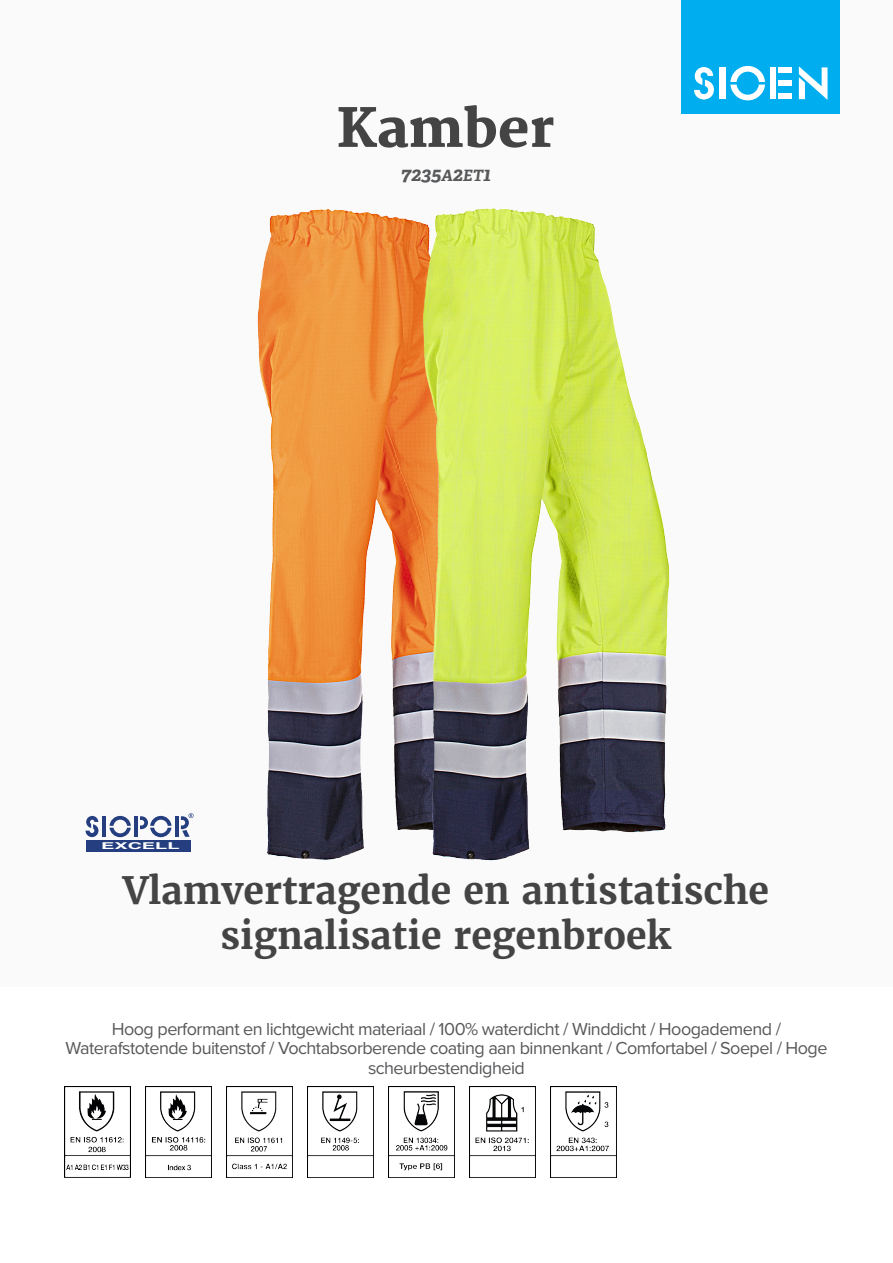
<style>
.page{position:relative;width:893px;height:1263px;background:#fff}
.page>*{position:absolute;margin:0;border:0;box-sizing:border-box;transform-origin:0 0}
.product_name{font:800 52.5px "Merriweather";color:#444}
.product-h2{font:700 37.5px/45px "Merriweather";color:#444;text-align:center}
.product_ref{font:italic 700 19.5px "Adelle";color:#57585a}
.product_description{font:18px/19.5px "Proxima Nova";letter-spacing:-.03em;color:#57585a;text-align:center}
.t1{font:700 9.45px "Helvetica";color:#fff;scale:2.11 1}
.s1{font-size:15.6px}
</style>
<div class="page">
<div style="left:0;top:0;width:893px;height:986px;background:#fafafa"></div>
<div style="left:682px;top:0;width:158px;height:113px;background:#00aeef"></div>
<svg style="left:694px;top:67px;width:20px;height:32px"></svg>
<svg style="left:730px;top:66px;width:35px;height:34px"></svg>
<div style="left:719px;top:67px;width:7px;height:32px;background:#fff"></div>
<div style="left:770px;top:67px;width:6px;height:32px;background:#fff"></div>
<div style="left:778px;top:93px;width:14px;height:6px;background:#fff"></div>
<div style="left:778px;top:80px;width:14px;height:6px;background:#fff"></div>
<div style="left:778px;top:67px;width:14px;height:6px;background:#fff"></div>
<svg style="left:799px;top:66px;width:28px;height:34px"></svg>
<img style="left:263px;top:208px;width:407px;height:653px">
<svg style="left:85px;top:816px;width:13px;height:21px"></svg>
<hr style="left:102px;top:816px;width:4px;height:21px;background:#243e80">
<svg style="left:110px;top:816px;width:21px;height:21px"></svg>
<hr style="left:134px;top:816px;width:4px;height:21px;background:#243e80">
<svg style="left:140px;top:816px;width:31px;height:21px"></svg>
<hr style="left:175px;top:816px;width:4px;height:21px;background:#243e80">
<svg style="left:181px;top:813px;width:13px;height:24px"></svg>
<div style="left:86px;top:840px;width:105px;height:12px;background:#243e80"></div>
<img style="left:64px;top:1086px;width:66px;height:91px">
<img style="left:145px;top:1086px;width:66px;height:91px">
<img style="left:226px;top:1086px;width:66px;height:91px">
<img style="left:307px;top:1086px;width:67px;height:91px">
<img style="left:388px;top:1086px;width:67px;height:91px">
<img style="left:470px;top:1086px;width:66px;height:91px">
<img style="left:551px;top:1086px;width:66px;height:91px">
<p class="product_name" style="left:337px;top:98px;width:218px">Kamber</p>
<p class="product_ref" style="left:401px;top:160px;width:91px">7235<span class="s1">A</span>2<span class="s1">ET</span>1</p>
<p class="t1" style="left:101px;top:838px;width:39px">EXCELL</p>
<p class="product-h2" style="left:123px;top:868px;width:648px">Vlamvertragende en antistatische signalisatie regenbroek</p>
<p class="product_description" style="left:65px;top:1020px;width:763px">Hoog performant en lichtgewicht materiaal / 100% waterdicht / Winddicht / Hoogademend /<br>Waterafstotende buitenstof / Vochtabsorberende coating aan binnenkant / Comfortabel / Soepel / Hoge scheurbestendigheid</p>
</div>
